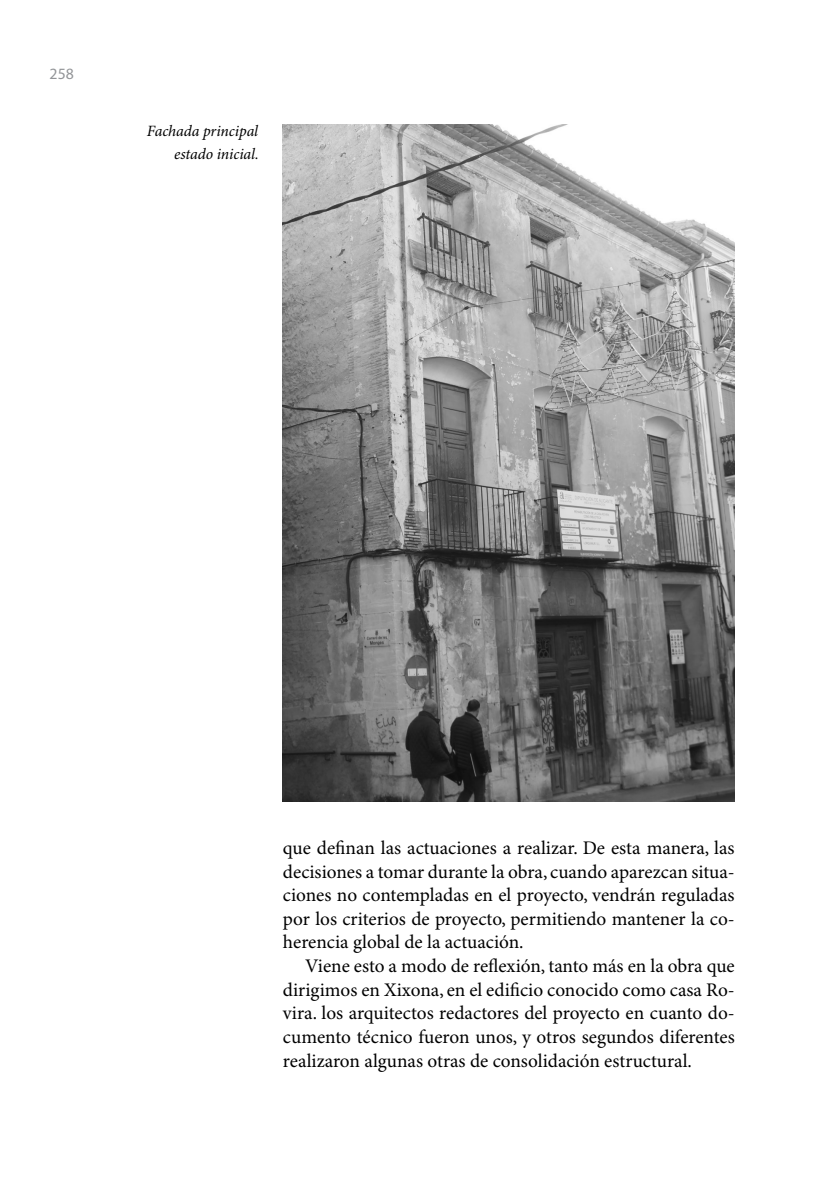
<style>
.page{position:relative;width:834px;height:1191px;background:#fff}
.page>*{position:absolute;margin:0;border:0;box-sizing:border-box;transform-origin:0 0}
.t1{font:19.25px/23.6px "Minion Pro";color:#000;text-align:justify}
.t2{font:italic 15.75px/23.4px "Minion Pro";letter-spacing:-.005em;color:#000;text-align:right}
.t3{font:15.75px "Myriad Pro";color:#939598}
</style>
<div class="page">
<img style="left:283px;top:124px;width:451px;height:677px">
<p class="t3" style="left:50px;top:64px;width:26px">258</p>
<p class="t2" style="left:147px;top:119px;width:113px">Fachada principal estado inicial.</p>
<p class="t1" style="left:283px;top:836px;width:453px">que definan las actuaciones a realizar. De esta manera, las decisiones a tomar durante la obra, cuando aparezcan situa&shy;ciones no contempladas en el proyecto, vendrán reguladas por los criterios de proyecto, permitiendo mantener la co&shy;herencia global de la actuación.</p>
<p class="t1" style="left:283px;top:955px;width:453px;text-indent:22px">Viene esto a modo de reflexión, tanto más en la obra que dirigimos en Xixona, en el edificio conocido como casa Ro&shy;vira. los arquitectos redactores del proyecto en cuanto do&shy;cumento técnico fueron unos, y otros segundos diferentes realizaron algunas otras de consolidación estructural.</p>
</div>
